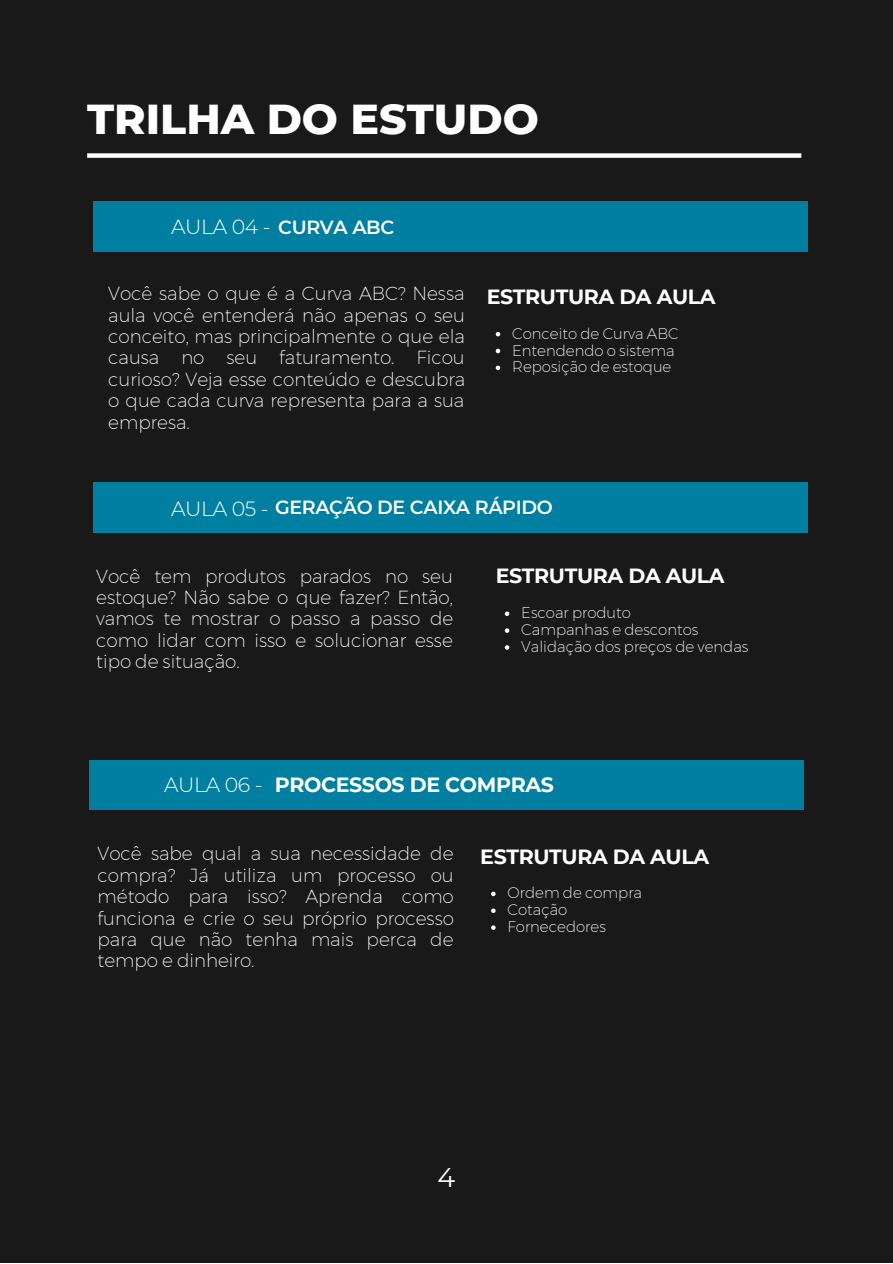
<style>
.page{position:relative;width:893px;height:1264px;background:#fff}
.page>*{position:absolute;margin:0;border:0;box-sizing:border-box;transform-origin:0 0}
.t1{font:800 42.6px "Montserrat";color:#fff}
.t2{font:27px "Montserrat";color:#fff}
.t3{font:700 20.55px "Montserrat";letter-spacing:-.02em;color:#fff}
.t4{font:300 20.55px "Montserrat";letter-spacing:-.02em;color:#fff}
.t5{font:600 19.05px "Montserrat";letter-spacing:-.02em;color:#fff}
.t6{font:300 18.45px/21.3px "Kief Montaser Extra";color:#fff;text-align:justify}
.t7{font:300 15px/16.8px "Kief Montaser Extra";color:#fff}
.s1{font-weight:300;font-size:20.55px}
</style>
<div class="page">
<div style="left:0;top:0;width:892px;height:1262px;background:#191919"></div>
<div style="left:87px;top:153px;width:714px;height:5px;background:#fff"></div>
<svg style="left:495px;top:332px;width:5px;height:4px"></svg>
<svg style="left:495px;top:349px;width:5px;height:4px"></svg>
<svg style="left:495px;top:365px;width:5px;height:5px"></svg>
<div style="left:89px;top:760px;width:714px;height:49px;background:#007fa0"></div>
<svg style="left:491px;top:891px;width:4px;height:5px"></svg>
<svg style="left:491px;top:908px;width:4px;height:5px"></svg>
<svg style="left:491px;top:925px;width:4px;height:4px"></svg>
<div style="left:93px;top:483px;width:714px;height:50px;background:#007fa0"></div>
<svg style="left:505px;top:611px;width:4px;height:5px"></svg>
<svg style="left:505px;top:628px;width:4px;height:5px"></svg>
<svg style="left:505px;top:645px;width:4px;height:4px"></svg>
<div style="left:93px;top:201px;width:714px;height:50px;background:#007fa0"></div>
<h1 class="t1" style="left:87px;top:92px;width:453px">TRILHA DO ESTUDO</h1>
<p class="t5" style="left:171px;top:215px;width:225px"><span class="s1">AULA 04 -</span> CURVA ABC</p>
<p class="t6" style="left:108px;top:283px;width:358px">Você sabe o que é a Curva ABC? Nessa aula você entenderá não apenas o seu conceito, mas principalmente o que ela causa no seu faturamento. Ficou curioso? Veja esse conteúdo e descubra o que cada curva representa para a sua empresa.</p>
<p class="t3" style="left:486px;top:284px;width:230px">ESTRUTURA DA AULA</p>
<p class="t7" style="left:512px;top:325px;width:168px">Conceito de Curva ABC<br>Entendendo o sistema<br>Reposição de estoque</p>
<p class="t5" style="left:171px;top:495px;width:383px"><span class="s1">AULA 05 -</span> GERAÇÃO DE CAIXA RÁPIDO</p>
<p class="t6" style="left:96px;top:565px;width:358px">Você tem produtos parados no seu estoque? Não sabe o que fazer? Então, vamos te mostrar o passo a passo de como lidar com isso e solucionar esse tipo de situação.</p>
<p class="t3" style="left:496px;top:563px;width:230px">ESTRUTURA DA AULA</p>
<p class="t7" style="left:521px;top:604px;width:228px">Escoar produto<br>Campanhas e descontos<br>Validação dos preços de vendas</p>
<p class="t4" style="left:164px;top:772px;width:100px">AULA 06 -</p>
<p class="t3" style="left:275px;top:771px;width:280px">PROCESSOS DE COMPRAS</p>
<p class="t6" style="left:97px;top:843px;width:358px">Você sabe qual a sua necessidade de compra? Já utiliza um processo ou método para isso? Aprenda como funciona e crie o seu próprio processo para que não tenha mais perca de tempo e dinheiro.</p>
<p class="t3" style="left:480px;top:844px;width:230px">ESTRUTURA DA AULA</p>
<p class="t7" style="left:507px;top:884px;width:136px">Ordem de compra<br>Cotação<br>Fornecedores</p>
<h2 class="t2" style="left:437px;top:1160px;width:19px">4</h2>
</div>
